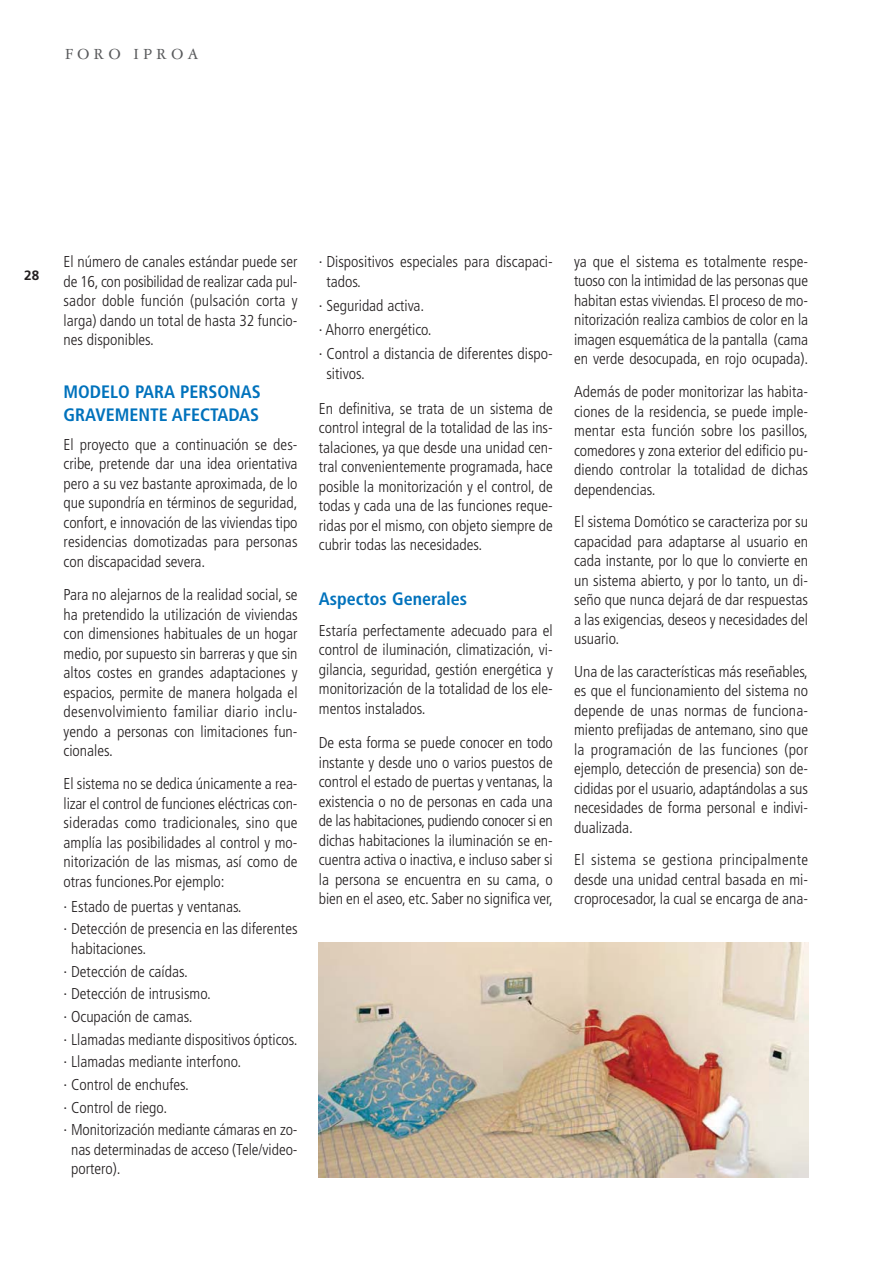
<style>
.page{position:relative;width:893px;height:1263px;background:#fff}
.page>*{position:absolute;margin:0;border:0;box-sizing:border-box;transform-origin:0 0}
.t1{font:700 condensed 18px/22.5px "Frutiger";color:#0072bc}
.t2{font:16.5px "Garamond Three";letter-spacing:.25em;color:#58595b}
.t3{font:300 condensed 15.75px/19.5px "Frutiger";color:#231f20;text-align:justify}
.t4{font:700 13.5px "Frutiger";color:#231f20}
</style>
<div class="page">
<img style="left:319px;top:943px;width:489px;height:235px">
<p class="t2" style="left:65px;top:48px;width:135px">FORO IPROA</p>
<p class="t4" style="left:24px;top:270px;width:17px">28</p>
<p class="t3" style="left:64px;top:253px;width:235px">El número de canales estándar puede ser de 16, con posibilidad de realizar cada pul&shy;sador doble función (pulsación corta y larga) dando un total de hasta 32 funcio&shy;nes disponibles.</p>
<p class="t1" style="left:64px;top:382px;width:199px">MODELO PARA PERSONAS<br>GRAVEMENTE AFECTADAS</p>
<p class="t3" style="left:64px;top:436px;width:235px">El proyecto que a continuación se des&shy;cribe, pretende dar una idea orientativa pero a su vez bastante aproximada, de lo que supondría en términos de seguridad, confort, e innovación de las viviendas tipo residencias domotizadas para personas con discapacidad severa.</p>
<p class="t3" style="left:64px;top:586px;width:235px">Para no alejarnos de la realidad social, se ha pretendido la utilización de viviendas con dimensiones habituales de un hogar medio, por supuesto sin barreras y que sin altos costes en grandes adaptaciones y espacios, permite de manera holgada el desenvolvimiento familiar diario inclu&shy;yendo a personas con limitaciones fun&shy;cionales.</p>
<p class="t3" style="left:64px;top:776px;width:235px">El sistema no se dedica únicamente a rea&shy;lizar el control de funciones eléctricas con&shy;sideradas como tradicionales, sino que amplía las posibilidades al control y mo&shy;nitorización de las mismas, así como de otras funciones.Por ejemplo:</p>
<p class="t3" style="left:64px;top:896px;width:235px;line-height:22.6px">· Estado de puertas y ventanas.<br>· Detección de presencia en las diferentes</p>
<p class="t3" style="left:64px;top:938px;width:235px;line-height:22.6px;text-align:left;text-indent:7px">habitaciones.<br>· Detección de caídas.<br>· Detección de intrusismo.<br>· Ocupación de camas.<br>· Llamadas mediante dispositivos ópticos. · Llamadas mediante interfono.<br>· Control de enchufes.<br>· Control de riego.<br>· Monitorización mediante cámaras en zo-</p>
<p class="t3" style="left:71px;top:1141px;width:228px">nas determinadas de acceso (Tele/video&shy;portero).</p>
<p class="t3" style="left:326px;top:253px;width:228px;text-indent:-7px">· Dispositivos especiales para discapaci&shy;tados.</p>
<p class="t3" style="left:319px;top:294px;width:235px;line-height:24.3px;text-align:left">· Seguridad activa.<br>· Ahorro energético.<br>· Control a distancia de diferentes dispo-</p>
<p class="t3" style="left:326px;top:365px;width:40px">sitivos.</p>
<p class="t3" style="left:319px;top:400px;width:235px">En definitiva, se trata de un sistema de control integral de la totalidad de las ins&shy;talaciones, ya que desde una unidad cen&shy;tral convenientemente programada, hace posible la monitorización y el control, de todas y cada una de las funciones reque&shy;ridas por el mismo, con objeto siempre de cubrir todas las necesidades.</p>
<p class="t1" style="left:319px;top:589px;width:150px">Aspectos Generales</p>
<p class="t3" style="left:319px;top:622px;width:235px">Estaría perfectamente adecuado para el control de iluminación, climatización, vi&shy;gilancia, seguridad, gestión energética y monitorización de la totalidad de los ele&shy;mentos instalados.</p>
<p class="t3" style="left:319px;top:735px;width:235px">De esta forma se puede conocer en todo instante y desde uno o varios puestos de control el estado de puertas y ventanas, la existencia o no de personas en cada una de las habitaciones, pudiendo conocer si en dichas habitaciones la iluminación se en&shy;cuentra activa o inactiva, e incluso saber si la persona se encuentra en su cama, o bien en el aseo, etc. Saber no significa ver,</p>
<p class="t3" style="left:574px;top:253px;width:235px">ya que el sistema es totalmente respe&shy;tuoso con la intimidad de las personas que habitan estas viviendas. El proceso de mo&shy;nitorización realiza cambios de color en la imagen esquemática de la pantalla (cama en verde desocupada, en rojo ocupada).</p>
<p class="t3" style="left:574px;top:383px;width:235px">Además de poder monitorizar las habita&shy;ciones de la residencia, se puede imple&shy;mentar esta función sobre los pasillos, comedores y zona exterior del edificio pu&shy;diendo controlar la totalidad de dichas dependencias.</p>
<p class="t3" style="left:574px;top:513px;width:235px">El sistema Domótico se caracteriza por su capacidad para adaptarse al usuario en cada instante, por lo que lo convierte en un sistema abierto, y por lo tanto, un di&shy;seño que nunca dejará de dar respuestas a las exigencias, deseos y necesidades del usuario.</p>
<p class="t3" style="left:574px;top:663px;width:235px">Una de las características más reseñables, es que el funcionamiento del sistema no depende de unas normas de funciona&shy;miento prefijadas de antemano, sino que la programación de las funciones (por ejemplo, detección de presencia) son de&shy;cididas por el usuario, adaptándolas a sus necesidades de forma personal e indivi&shy;dualizada.</p>
<p class="t3" style="left:574px;top:851px;width:235px">El sistema se gestiona principalmente desde una unidad central basada en mi&shy;croprocesador, la cual se encarga de ana-</p>
</div>
